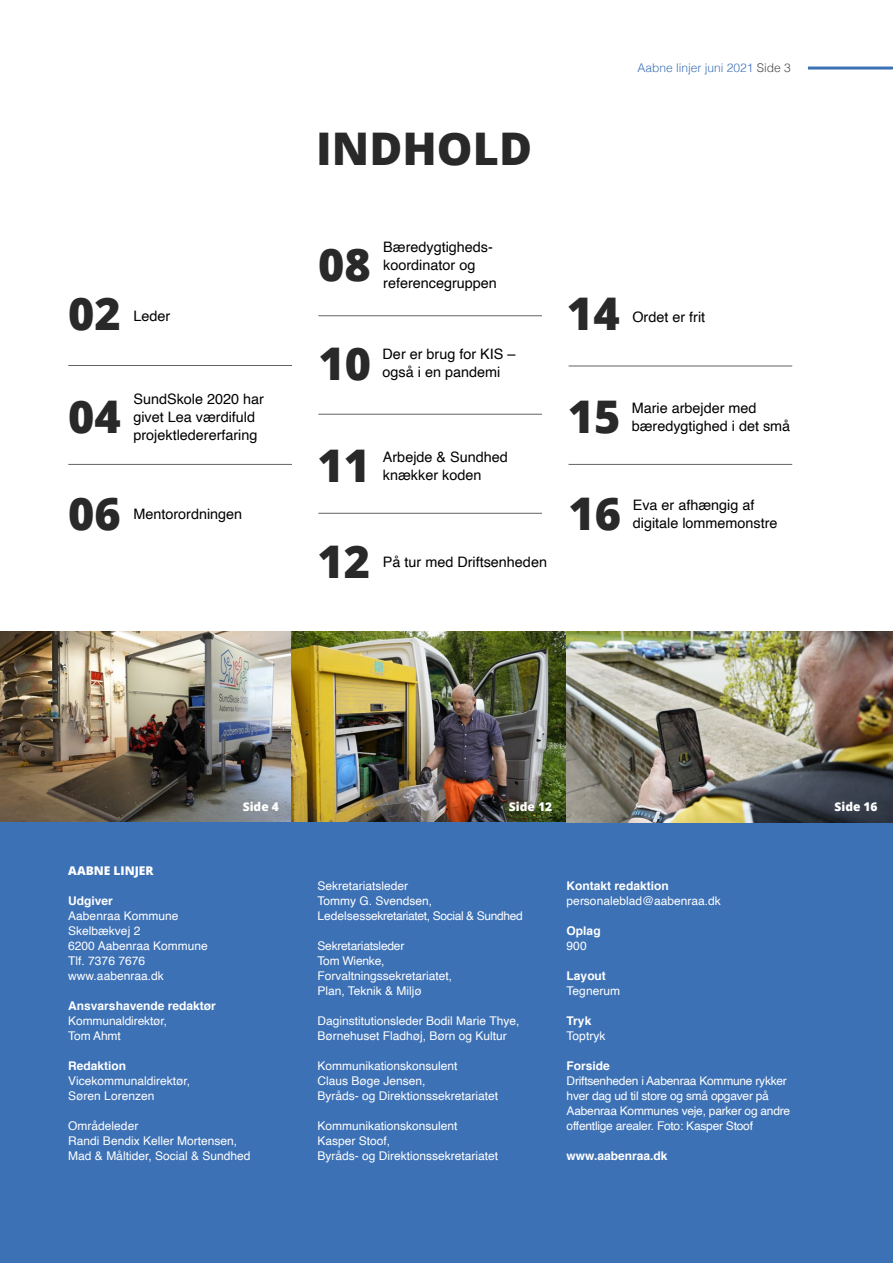
<style>
.page{position:relative;width:893px;height:1263px;background:#fff}
.page>*{position:absolute;margin:0;border:0;box-sizing:border-box;transform-origin:0 0}
.H1_Overskrift{font:800 45px "Open Sans";color:#292929}
.p_Brødtekst{font:14.4px/18px "Helvetica";color:#000}
.p_Brødtekst-2{font:12px/15px "Helvetica";color:#fff}
.p_Brødtekst-3{font:12px/15px "Helvetica";letter-spacing:-.02em;color:#fff}
.p_Brødtekst-4{font:700 12px "Helvetica";color:#fff}
.H1_Overskrift-2{font:800 12px "Open Sans";color:#fff}
.t1{font:300 12px "Helvetica";color:#3c71b6}
.s1{color:#484848}
</style>
<div class="page">
<hr style="left:68px;top:365px;width:224px;height:1px;background:#636363">
<hr style="left:318px;top:414px;width:224px;height:1px;background:#636363">
<hr style="left:318px;top:315px;width:224px;height:1px;background:#636363">
<hr style="left:318px;top:513px;width:224px;height:1px;background:#636363">
<hr style="left:569px;top:366px;width:223px;height:1px;background:#636363">
<hr style="left:569px;top:464px;width:223px;height:1px;background:#636363">
<hr style="left:68px;top:464px;width:224px;height:1px;background:#636363">
<img style="left:0;top:631px;width:292px;height:192px">
<img style="left:292px;top:631px;width:601px;height:192px">
<div style="left:0;top:823px;width:893px;height:440px;background:#3c71b6"></div>
<hr style="left:808px;top:67px;width:85px;height:3px;background:#3c71b6">
<h1 class="H1_Overskrift" style="left:68px;top:280px;width:54px">02</h1>
<p class="p_Brødtekst" style="left:133px;top:307px;width:38px">Leder</p>
<h1 class="H1_Overskrift" style="left:68px;top:383px;width:54px">04</h1>
<p class="p_Brødtekst" style="left:133px;top:391px;width:132px">SundSkole 2020 har givet Lea værdifuld projektledererfaring</p>
<h1 class="H1_Overskrift" style="left:316px;top:115px;width:217px">INDHOLD</h1>
<h1 class="H1_Overskrift" style="left:318px;top:230px;width:54px">08</h1>
<p class="p_Brødtekst" style="left:383px;top:238px;width:115px">Bæredygtigheds&shy;koordinator og referencegruppen</p>
<h1 class="H1_Overskrift" style="left:318px;top:329px;width:54px">10</h1>
<p class="p_Brødtekst" style="left:383px;top:346px;width:134px">Der er brug for KIS – også i en pandemi</p>
<h1 class="H1_Overskrift" style="left:317px;top:431px;width:54px">11</h1>
<p class="p_Brødtekst" style="left:383px;top:448px;width:126px">Arbejde &amp; Sundhed knækker koden</p>
<p class="t1" style="left:637px;top:58px;width:155px">Aabne linjer juni 2021 <span class="s1">Side 3</span></p>
<h1 class="H1_Overskrift" style="left:567px;top:280px;width:54px">14</h1>
<p class="p_Brødtekst" style="left:632px;top:309px;width:74px">Ordet er frit</p>
<h1 class="H1_Overskrift" style="left:568px;top:383px;width:54px">15</h1>
<p class="p_Brødtekst" style="left:632px;top:400px;width:160px">Marie arbejder med bæredygtighed i det små</p>
<h1 class="H1_Overskrift" style="left:68px;top:479px;width:54px">06</h1>
<h1 class="H1_Overskrift" style="left:569px;top:479px;width:54px">16</h1>
<p class="p_Brødtekst" style="left:633px;top:496px;width:146px">Eva er afhængig af digitale lommemonstre</p>
<p class="p_Brødtekst" style="left:133px;top:505px;width:110px">Mentorordningen</p>
<h1 class="H1_Overskrift" style="left:317px;top:528px;width:54px">12</h1>
<p class="p_Brødtekst" style="left:383px;top:554px;width:166px">På tur med Driftsenheden</p>
<p class="H1_Overskrift-2" style="left:243px;top:798px;width:38px">Side 4</p>
<p class="H1_Overskrift-2" style="left:509px;top:798px;width:45px">Side 12</p>
<p class="H1_Overskrift-2" style="left:834px;top:798px;width:45px">Side 16</p>
<h1 class="H1_Overskrift-2" style="left:68px;top:862px;width:87px">AABNE LINJER</h1>
<p class="p_Brødtekst-4" style="left:68px;top:891px;width:46px">Udgiver</p>
<p class="p_Brødtekst-2" style="left:68px;top:909px;width:112px">Aabenraa Kommune</p>
<p class="p_Brødtekst-2" style="left:68px;top:924px;width:74px">Skelbækvej 2</p>
<p class="p_Brødtekst-2" style="left:68px;top:939px;width:141px">6200 Aabenraa Kommune</p>
<p class="p_Brødtekst-2" style="left:68px;top:954px;width:78px">Tlf. 7376 7676</p>
<p class="p_Brødtekst-2" style="left:68px;top:969px;width:97px">www.aabenraa.dk</p>
<p class="p_Brødtekst-4" style="left:68px;top:996px;width:149px">Ansvarshavende redaktør</p>
<p class="p_Brødtekst-2" style="left:68px;top:1014px;width:100px">Kommunaldirektør,<br>Tom Ahmt</p>
<p class="p_Brødtekst-4" style="left:68px;top:1056px;width:60px">Redaktion</p>
<p class="p_Brødtekst-2" style="left:68px;top:1074px;width:123px">Vicekommunaldirektør,<br>Søren Lorenzen</p>
<p class="p_Brødtekst-2" style="left:68px;top:1119px;width:184px">Områdeleder<br>Randi Bendix Keller Mortensen,<br>Mad &amp; Måltider, Social &amp; Sundhed</p>
<p class="p_Brødtekst-2" style="left:317px;top:879px;width:207px">Sekretariatsleder<br>Tommy G. Svendsen,<br>Ledelsessekretariatet, Social &amp; Sundhed</p>
<p class="p_Brødtekst-2" style="left:317px;top:939px;width:136px">Sekretariatsleder<br>Tom Wienke,<br>Forvaltningssekretariatet,<br>Plan, Teknik &amp; Miljø</p>
<p class="p_Brødtekst-2" style="left:317px;top:1014px;width:203px">Daginstitutionsleder Bodil Marie Thye,<br>Børnehuset Fladhøj, Børn og Kultur</p>
<p class="p_Brødtekst-2" style="left:317px;top:1059px;width:182px">Kommunikationskonsulent<br>Claus Bøge Jensen,<br>Byråds- og Direktionssekretariatet</p>
<p class="p_Brødtekst-2" style="left:317px;top:1119px;width:182px">Kommunikationskonsulent<br>Kasper Stoof,<br>Byråds- og Direktionssekretariatet</p>
<p class="p_Brødtekst-4" style="left:567px;top:876px;width:104px">Kontakt redaktion</p>
<p class="p_Brødtekst-2" style="left:567px;top:894px;width:156px">personaleblad@aabenraa.dk</p>
<p class="p_Brødtekst-4" style="left:567px;top:921px;width:36px">Oplag</p>
<p class="p_Brødtekst-2" style="left:567px;top:939px;width:22px">900</p>
<p class="p_Brødtekst-4" style="left:567px;top:966px;width:41px">Layout</p>
<p class="p_Brødtekst-2" style="left:567px;top:984px;width:55px">Tegnerum</p>
<p class="p_Brødtekst-4" style="left:567px;top:1011px;width:26px">Tryk</p>
<p class="p_Brødtekst-2" style="left:567px;top:1029px;width:40px">Toptryk</p>
<p class="p_Brødtekst-4" style="left:567px;top:1056px;width:45px">Forside</p>
<p class="p_Brødtekst-3" style="left:567px;top:1074px;width:225px">Driftsenheden i Aabenraa Kommune rykker hver dag ud til store og små opgaver på Aabenraa Kommunes veje, parker og andre offentlige arealer. Foto: Kasper Stoof</p>
<p class="p_Brødtekst-4" style="left:567px;top:1146px;width:102px">www.aabenraa.dk</p>
</div>
